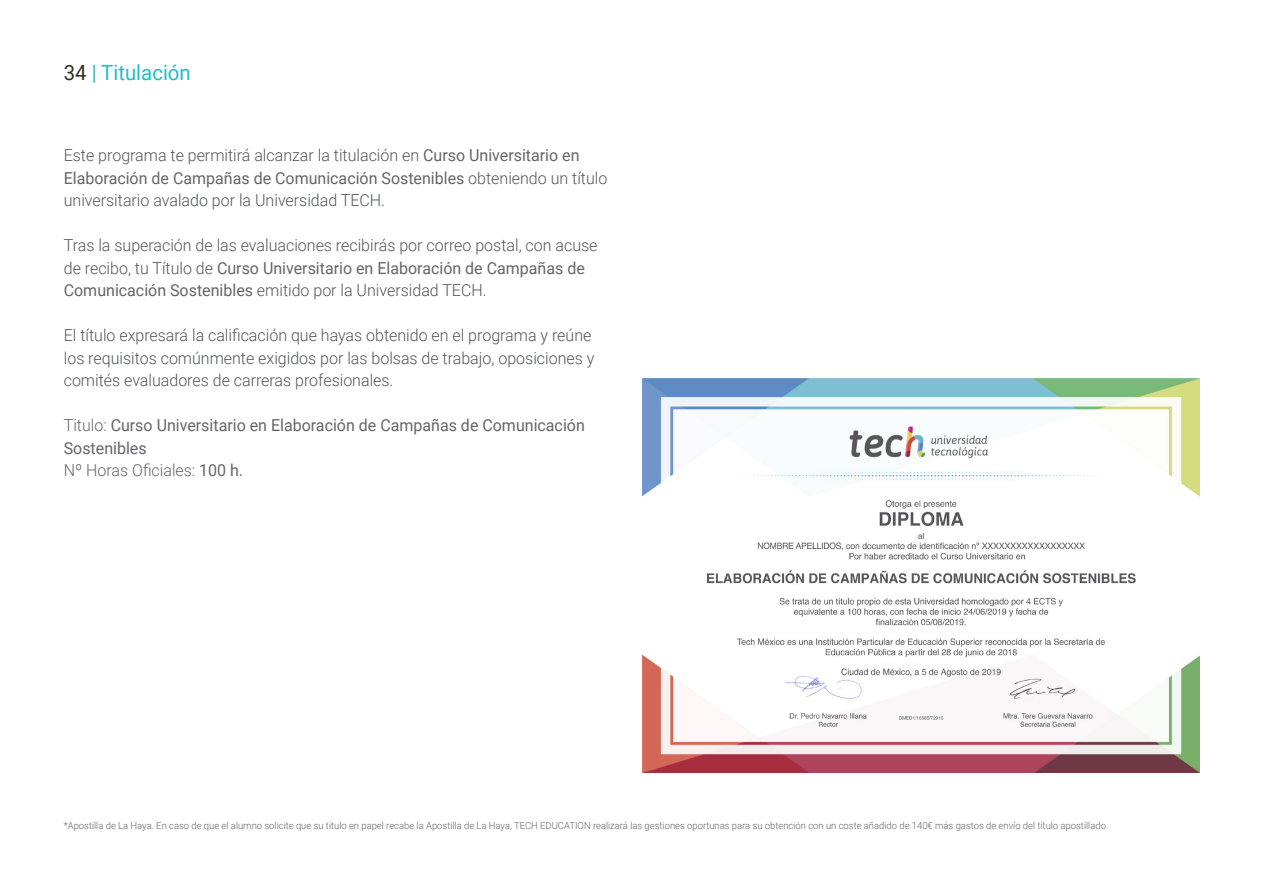
<style>
.page{position:relative;width:1263px;height:893px;background:#fff}
.page>*{position:absolute;margin:0;border:0;box-sizing:border-box;transform-origin:0 0}
.Sección___Pag{font:21px "Roboto";color:#21bdc6}
.Texto_Plano{font:300 16.5px/22.5px "Roboto";color:#54555a}
.Texto_Plano-2{font:16.5px/22.5px "Roboto";color:#63656a}
.Texto_Plano-3{font:300 16.5px "Roboto";color:#63656a}
.Texto_Simple{font:300 9.75px "Roboto";color:#63656a}
.s1{color:#342d1f}
.s2{font-weight:400;color:#63656a}
.s3{font-weight:300}
.s4{font-weight:400}
</style>
<div class="page">
<img style="left:642px;top:378px;width:557px;height:394px">
<p class="Sección___Pag" style="left:64px;top:57px;width:129px"><span class="s1">34</span> | Titulación</p>
<p class="Texto_Plano" style="left:64px;top:144px;width:545px">Este programa te permitirá alcanzar la titulación en <span class="s2">Curso Universitario en<br>Elaboración de Campañas de Comunicación Sostenibles</span> obteniendo un título universitario avalado por la Universidad TECH.</p>
<p class="Texto_Plano" style="left:64px;top:234px;width:535px">Tras la superación de las evaluaciones recibirás por correo postal, con acuse de recibo, tu Título de <span class="s2">Curso Universitario en Elaboración de Campañas de<br>Comunicación Sostenibles</span> emitido por la Universidad TECH.</p>
<p class="Texto_Plano" style="left:64px;top:324px;width:532px">El título expresará la calificación que hayas obtenido en el programa y reúne los requisitos comúnmente exigidos por las bolsas de trabajo, oposiciones y comités evaluadores de carreras profesionales.</p>
<p class="Texto_Plano-2" style="left:64px;top:414px;width:523px"><span class="s3">Titulo:</span> Curso Universitario en Elaboración de Campañas de Comunicación<br>Sostenibles</p>
<p class="Texto_Plano-3" style="left:64px;top:459px;width:181px">Nº Horas Oficiales: <span class="s4">100 h.</span></p>
<p class="Texto_Simple" style="left:64px;top:819px;width:1046px">*Apostilla de La Haya. En caso de que el alumno solicite que su titulo en papel recabe la Apostilla de La Haya, TECH EDUCATION realizará las gestiones oportunas para su obtención con un coste añadido de 140€ más gastos de envío del título apostillado.</p>
</div>
